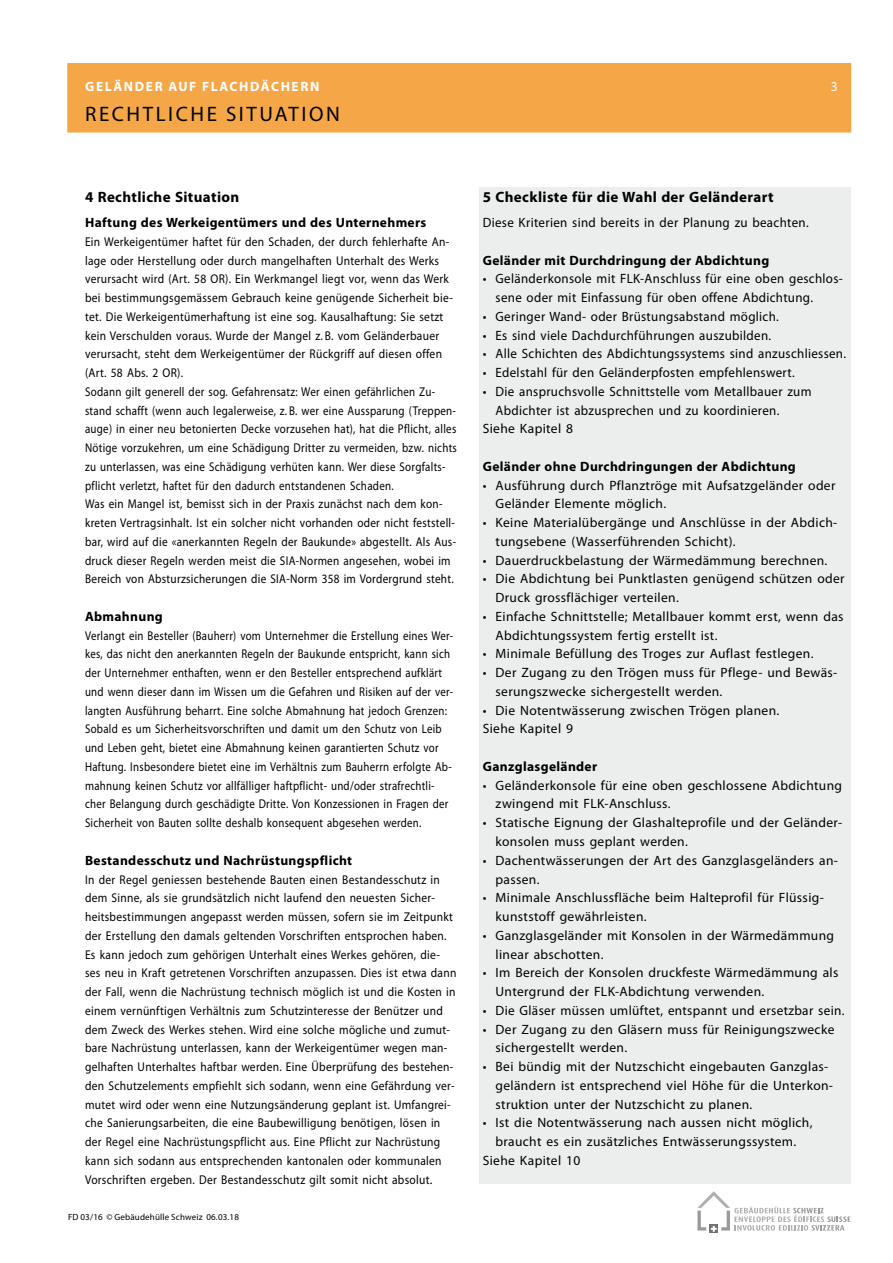
<style>
.page{position:relative;width:893px;height:1263px;background:#fff}
.page>*{position:absolute;margin:0;border:0;box-sizing:border-box;transform-origin:0 0}
.t1{font:21px "Myriad Pro";letter-spacing:.12em;color:#000}
.t2{font:700 15px "Myriad Pro";letter-spacing:.025em;color:#000}
.t3{font:13.5px/18.8px "Myriad Pro";letter-spacing:.025em;color:#000}
.t4{font:700 13.5px "Myriad Pro";letter-spacing:.025em;color:#000}
.t5{font:13.5px "Myriad Pro";letter-spacing:.025em;color:#000;scale:.96 1}
.t6{font:700 13.5px "Myriad Pro";letter-spacing:.12em;color:#fff}
.t7{font:13.5px "Myriad Pro";color:#fff}
.t8{font:12.75px/18.8px "Myriad Pro";letter-spacing:.025em;color:#000;scale:.9 1}
.t9{font:12.75px/18.8px "Myriad Pro";letter-spacing:.025em;color:#000;scale:.85 1}
.t10{font:9px "Myriad Pro";letter-spacing:.02em;color:#000}
</style>
<div class="page">
<div style="left:67px;top:63px;width:784px;height:70px;background:#f5a748;border:2px solid #f5a748"></div>
<div style="left:709px;top:1224px;width:9px;height:9px;background:#707172"></div>
<svg style="left:697px;top:1191px;width:153px;height:41px"></svg>
<div style="left:479px;top:187px;width:371px;height:996px;background:#eceded"></div>
<p class="t6" style="left:85px;top:79px;width:236px">GELÄNDER AUF FLACHDÄCHERN</p>
<p class="t7" style="left:831px;top:79px;width:8px">3</p>
<h1 class="t1" style="left:85px;top:102px;width:256px">RECHTLICHE SITUATION</h1>
<p class="t2" style="left:85px;top:189px;width:156px">4 Rechtliche Situation</p>
<p class="t4" style="left:85px;top:215px;width:343px">Haftung des Werkeigentümers und des Unternehmers</p>
<p class="t8" style="left:85px;top:232px;width:415px">Ein Werkeigentümer haftet für den Schaden, der durch fehlerhafte An&shy;lage oder Herstellung oder durch mangelhaften Unterhalt des Werks verursacht wird (Art. 58 OR). Ein Werkmangel liegt vor, wenn das Werk bei bestimmungsgemässem Gebrauch keine genügende Sicherheit bie&shy;tet. Die Werkeigentümerhaftung ist eine sog. Kausalhaftung: Sie setzt kein Verschulden voraus. Wurde der Mangel z. B. vom Geländerbauer verursacht, steht dem Werkeigentümer der Rückgriff auf diesen offen (Art. 58 Abs. 2 OR).<br>Sodann gilt generell der sog. Gefahrensatz: Wer einen gefährlichen Zu&shy;stand schafft (wenn auch legalerweise, z. B. wer eine Aussparung (Treppen&shy;auge) in einer neu betonierten Decke vorzusehen hat), hat die Pflicht, alles Nötige vorzukehren, um eine Schädigung Dritter zu vermeiden, bzw. nichts zu unterlassen, was eine Schädigung verhüten kann. Wer diese Sorgfalts&shy;pflicht verletzt, haftet für den dadurch entstandenen Schaden.<br>Was ein Mangel ist, bemisst sich in der Praxis zunächst nach dem kon&shy;kreten Vertragsinhalt. Ist ein solcher nicht vorhanden oder nicht feststell&shy;bar, wird auf die «anerkannten Regeln der Baukunde» abgestellt. Als Aus&shy;druck dieser Regeln werden meist die SIA-Normen angesehen, wobei im Bereich von Absturzsicherungen die SIA-Norm 358 im Vordergrund steht.</p>
<p class="t4" style="left:85px;top:609px;width:79px">Abmahnung</p>
<p class="t9" style="left:85px;top:626px;width:435px">Verlangt ein Besteller (Bauherr) vom Unternehmer die Erstellung eines Wer&shy;kes, das nicht den anerkannten Regeln der Baukunde entspricht, kann sich der Unternehmer enthaften, wenn er den Besteller entsprechend aufklärt und wenn dieser dann im Wissen um die Gefahren und Risiken auf der ver&shy;langten Ausführung beharrt. Eine solche Abmahnung hat jedoch Grenzen:<br>Sobald es um Sicherheitsvorschriften und damit um den Schutz von Leib und Leben geht, bietet eine Abmahnung keinen garantierten Schutz vor Haftung. Insbesondere bietet eine im Verhältnis zum Bauherrn erfolgte Ab&shy;mahnung keinen Schutz vor allfälliger haftpflicht- und/oder strafrechtli&shy;cher Belangung durch geschädigte Dritte. Von Konzessionen in Fragen der Sicherheit von Bauten sollte deshalb konsequent abgesehen werden.</p>
<p class="t4" style="left:85px;top:853px;width:269px">Bestandesschutz und Nachrüstungspflicht</p>
<p class="t8" style="left:85px;top:870px;width:414px">In der Regel geniessen bestehende Bauten einen Bestandesschutz in dem Sinne, als sie grundsätzlich nicht laufend den neuesten Sicher&shy;heitsbestimmungen angepasst werden müssen, sofern sie im Zeitpunkt der Erstellung den damals geltenden Vorschriften entsprochen haben.<br>Es kann jedoch zum gehörigen Unterhalt eines Werkes gehören, die&shy;ses neu in Kraft getretenen Vorschriften anzupassen. Dies ist etwa dann der Fall, wenn die Nachrüstung technisch möglich ist und die Kosten in einem vernünftigen Verhältnis zum Schutzinteresse der Benützer und dem Zweck des Werkes stehen. Wird eine solche mögliche und zumut&shy;bare Nachrüstung unterlassen, kann der Werkeigentümer wegen man&shy;gelhaften Unterhaltes haftbar werden. Eine Überprüfung des bestehen&shy;den Schutzelements empfiehlt sich sodann, wenn eine Gefährdung ver&shy;mutet wird oder wenn eine Nutzungsänderung geplant ist. Umfangrei&shy;che Sanierungsarbeiten, die eine Baubewilligung benötigen, lösen in der Regel eine Nachrüstungspflicht aus. Eine Pflicht zur Nachrüstung kann sich sodann aus entsprechenden kantonalen oder kommunalen Vorschriften ergeben. Der Bestandesschutz gilt somit nicht absolut.</p>
<p class="t10" style="left:68px;top:1212px;width:173px">FD 03/16 © Gebäudehülle Schweiz 06.03.18</p>
<p class="t2" style="left:483px;top:189px;width:292px">5 Checkliste für die Wahl der Geländerart</p>
<p class="t5" style="left:483px;top:215px;width:341px">Diese Kriterien sind bereits in der Planung zu beachten.</p>
<p class="t4" style="left:483px;top:252px;width:288px">Geländer mit Durchdringung der Abdichtung</p>
<p class="t3" style="left:496px;top:270px;width:349px;text-indent:-13px">• Geländerkonsole mit FLK-Anschluss für eine oben geschlos&shy;sene oder mit Einfassung für oben offene Abdichtung.</p>
<p class="t3" style="left:483px;top:307px;width:298px">• Geringer Wand- oder Brüstungsabstand möglich.</p>
<p class="t3" style="left:483px;top:326px;width:290px">• Es sind viele Dachdurchführungen auszubilden.</p>
<p class="t3" style="left:483px;top:345px;width:365px">• Alle Schichten des Abdichtungssystems sind anzuschliessen.</p>
<p class="t3" style="left:483px;top:363px;width:313px">• Edelstahl für den Geländerpfosten empfehlenswert.</p>
<p class="t3" style="left:483px;top:382px;width:330px">• Die anspruchsvolle Schnittstelle vom Metallbauer zum</p>
<p class="t5" style="left:496px;top:403px;width:297px">Abdichter ist abzusprechen und zu koordinieren.</p>
<p class="t3" style="left:483px;top:420px;width:92px">Siehe Kapitel 8</p>
<p class="t4" style="left:483px;top:459px;width:314px">Geländer ohne Durchdringungen der Abdichtung</p>
<p class="t3" style="left:496px;top:476px;width:341px;text-indent:-13px">• Ausführung durch Pflanztröge mit Aufsatzgeländer oder<br>Geländer Elemente möglich.</p>
<p class="t3" style="left:496px;top:513px;width:343px;text-indent:-13px">• Keine Materialübergänge und Anschlüsse in der Abdich&shy;tungsebene (Wasserführenden Schicht).</p>
<p class="t3" style="left:483px;top:551px;width:346px">• Dauerdruckbelastung der Wärmedämmung berechnen.</p>
<p class="t3" style="left:496px;top:570px;width:350px;text-indent:-13px">• Die Abdichtung bei Punktlasten genügend schützen oder<br>Druck grossflächiger verteilen.</p>
<p class="t3" style="left:496px;top:607px;width:349px;text-indent:-13px">• Einfache Schnittstelle; Metallbauer kommt erst, wenn das<br>Abdichtungssystem fertig erstellt ist.</p>
<p class="t3" style="left:483px;top:645px;width:332px">• Minimale Befüllung des Troges zur Auflast festlegen.</p>
<p class="t3" style="left:496px;top:663px;width:343px;text-indent:-13px">• Der Zugang zu den Trögen muss für Pflege- und Bewäs&shy;serungszwecke sichergestellt werden.</p>
<p class="t3" style="left:483px;top:701px;width:298px">• Die Notentwässerung zwischen Trögen planen.<br>Siehe Kapitel 9</p>
<p class="t4" style="left:483px;top:759px;width:116px">Ganzglasgeländer</p>
<p class="t3" style="left:496px;top:776px;width:348px;text-indent:-13px">• Geländerkonsole für eine oben geschlossene Abdichtung zwingend mit FLK-Anschluss.</p>
<p class="t3" style="left:496px;top:814px;width:348px;text-indent:-13px">• Statische Eignung der Glashalteprofile und der Geländer&shy;konsolen muss geplant werden.</p>
<p class="t3" style="left:496px;top:851px;width:344px;text-indent:-13px">• Dachentwässerungen der Art des Ganzglasgeländers an&shy;passen.</p>
<p class="t3" style="left:496px;top:889px;width:330px;text-indent:-13px">• Minimale Anschlussfläche beim Halteprofil für Flüssig&shy;kunststoff gewährleisten.</p>
<p class="t3" style="left:496px;top:926px;width:340px;text-indent:-13px">• Ganzglasgeländer mit Konsolen in der Wärmedämmung linear abschotten.</p>
<p class="t3" style="left:496px;top:964px;width:344px;text-indent:-13px">• Im Bereich der Konsolen druckfeste Wärmedämmung als<br>Untergrund der FLK-Abdichtung verwenden.</p>
<p class="t3" style="left:483px;top:1001px;width:363px">• Die Gläser müssen umlüftet, entspannt und ersetzbar sein.</p>
<p class="t3" style="left:496px;top:1020px;width:340px;text-indent:-13px">• Der Zugang zu den Gläsern muss für Reinigungszwecke sichergestellt werden.</p>
<p class="t3" style="left:496px;top:1057px;width:338px;text-indent:-13px">• Bei bündig mit der Nutzschicht eingebauten Ganzglas&shy;geländern ist entsprechend viel Höhe für die Unterkon&shy;struktion unter der Nutzschicht zu planen.</p>
<p class="t3" style="left:483px;top:1114px;width:331px">• Ist die Notentwässerung nach aussen nicht möglich,</p>
<p class="t3" style="left:496px;top:1132px;width:302px">braucht es ein zusätzliches Entwässerungssystem.</p>
<p class="t3" style="left:483px;top:1151px;width:99px">Siehe Kapitel 10</p>
</div>
